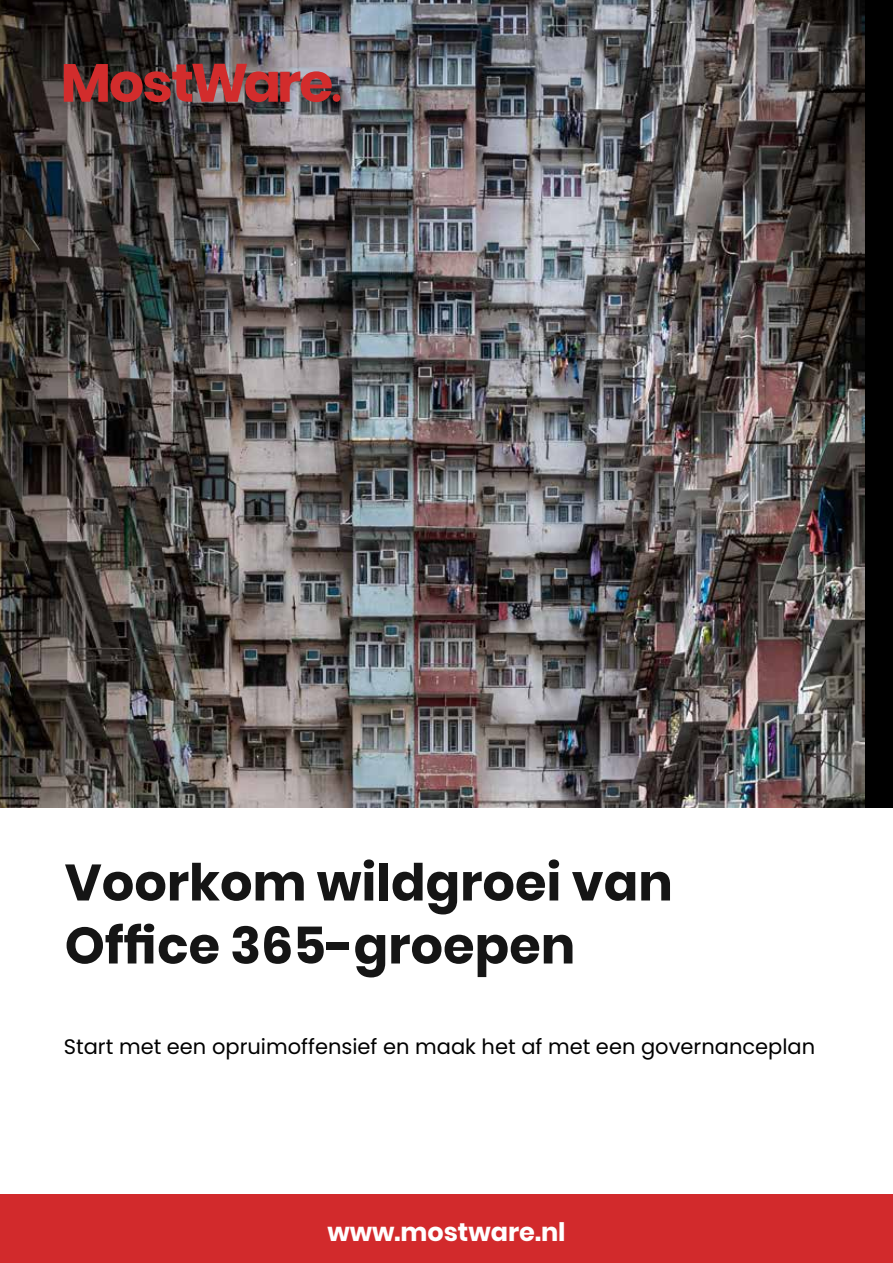
<style>
.page{position:relative;width:893px;height:1263px;background:#fff}
.page>*{position:absolute;margin:0;border:0;box-sizing:border-box;transform-origin:0 0}
.t1{font:700 51px/63px "Poppins";color:#151515}
.t2{font:700 25.5px "Poppins";color:#fff}
.t3{font:21px "Poppins";color:#000}
</style>
<div class="page">
<div style="left:0;top:1195px;width:893px;height:68px;background:#d22a2c"></div>
<div style="left:0;top:0;width:893px;height:808px;background:#000"></div>
<img style="left:0;top:0;width:865px;height:808px">
<img style="left:64px;top:64px;width:276px;height:38px">
<h1 class="t1" style="left:65px;top:851px;width:610px">Voorkom wildgroei van<br>Office 365-groepen</h1>
<p class="t3" style="left:64px;top:1034px;width:753px">Start met een opruimoffensief en maak het af met een governanceplan</p>
<p class="t2" style="left:327px;top:1217px;width:240px">www.mostware.nl</p>
</div>
